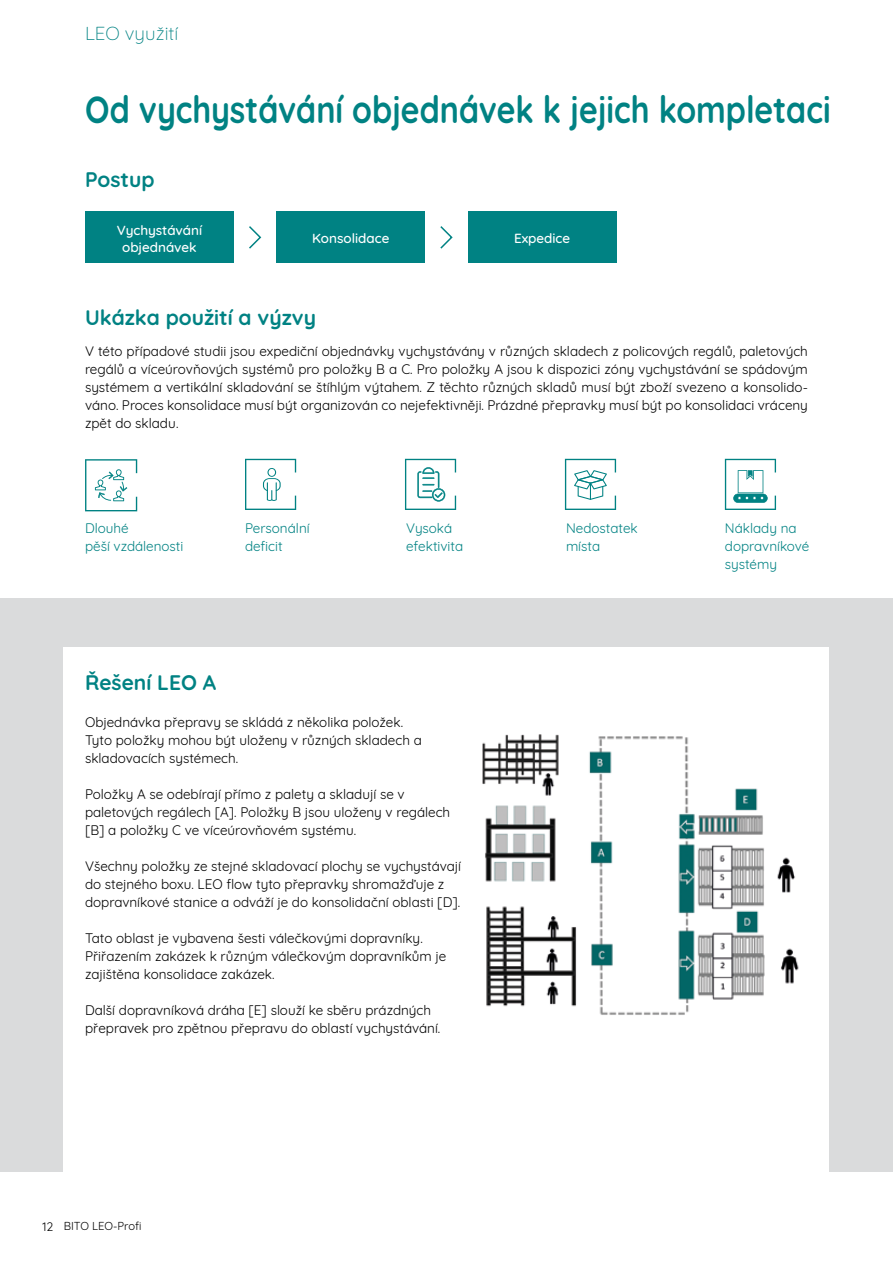
<style>
.page{position:relative;width:893px;height:1263px;background:#fff}
.page>*{position:absolute;margin:0;border:0;box-sizing:border-box;transform-origin:0 0}
.t1{font:700 37.5px "Quicksand";color:#008283;scale:.86 1}
.t2{font:700 21px "Quicksand";color:#008283}
.t3{font:300 18.75px "Quicksand";color:#008283}
.t4{font:13.5px/18px "Quicksand";color:#000}
.t5{font:13.5px/18px "Quicksand";color:#008283}
.t6{font:500 13.5px/16.5px "Quicksand";color:#fff;text-align:center}
.t7{font:11.25px "Quicksand";color:#000}
.s1{font-size:12px}
</style>
<div class="page">
<div style="left:0;top:598px;width:893px;height:573px;background:#dadbdc"></div>
<div style="left:64px;top:647px;width:765px;height:583px;background:#fff"></div>
<div style="left:85px;top:211px;width:149px;height:51px;background:#008283"></div>
<div style="left:276px;top:211px;width:149px;height:51px;background:#008283"></div>
<div style="left:468px;top:211px;width:149px;height:51px;background:#008283"></div>
<svg style="left:440px;top:226px;width:13px;height:23px"></svg>
<svg style="left:249px;top:226px;width:13px;height:23px"></svg>
<img style="left:482px;top:735px;width:317px;height:280px">
<svg style="left:85px;top:459px;width:52px;height:52px"></svg>
<svg style="left:405px;top:459px;width:51px;height:51px"></svg>
<svg style="left:725px;top:459px;width:51px;height:51px"></svg>
<svg style="left:245px;top:459px;width:51px;height:51px"></svg>
<svg style="left:565px;top:459px;width:51px;height:51px"></svg>
<h3 class="t3" style="left:85px;top:19px;width:95px">LEO využití</h3>
<h1 class="t1" style="left:85px;top:78px;width:868px">Od vychystávání objednávek k jejich kompletaci</h1>
<h2 class="t2" style="left:85px;top:162px;width:71px">Postup</h2>
<p class="t6" style="left:117px;top:221px;width:87px">Vychystávání objednávek</p>
<p class="t6" style="left:312px;top:229px;width:79px">Konsolidace</p>
<p class="t6" style="left:514px;top:229px;width:58px">Expedice</p>
<h2 class="t2" style="left:85px;top:300px;width:232px">Ukázka použití a výzvy</h2>
<p class="t4" style="left:85px;top:340px;width:724px;text-align:justify">V této případové studii jsou expediční objednávky vychystávány v různých skladech z policových regálů, paletových regálů a víceúrovňových systémů pro položky B a C. Pro položky A jsou k dispozici zóny vychystávání se spádovým systémem a vertikální skladování se štíhlým výtahem. Z těchto různých skladů musí být zboží svezeno a konsolido&shy;váno. Proces konsolidace musí být organizován co nejefektivněji. Prázdné přepravky musí být po konsolidaci vráceny zpět do skladu.</p>
<p class="t5" style="left:85px;top:518px;width:100px">Dlouhé<br>pěší vzdálenosti</p>
<p class="t5" style="left:245px;top:518px;width:66px">Personální deficit</p>
<p class="t5" style="left:406px;top:518px;width:59px">Vysoká efektivita</p>
<p class="t5" style="left:566px;top:518px;width:73px">Nedostatek místa</p>
<p class="t5" style="left:725px;top:518px;width:86px">Náklady na dopravníkové systémy</p>
<h2 class="t2" style="left:85px;top:665px;width:133px">Řešení LEO A</h2>
<p class="t4" style="left:85px;top:712px;width:338px">Objednávka přepravy se skládá z několika položek.<br>Tyto položky mohou být uloženy v různých skladech a skladovacích systémech.</p>
<p class="t4" style="left:85px;top:784px;width:367px">Položky A se odebírají přímo z palety a skladují se v paletových regálech [A]. Položky B jsou uloženy v regálech [B] a položky C ve víceúrovňovém systému.</p>
<p class="t4" style="left:85px;top:856px;width:378px">Všechny položky ze stejné skladovací plochy se vychystávají do stejného boxu. LEO flow tyto přepravky shromažďuje z dopravníkové stanice a odváží je do konsolidační oblasti [D].</p>
<p class="t4" style="left:85px;top:928px;width:363px">Tato oblast je vybavena šesti válečkovými dopravníky.<br>Přiřazením zakázek k různým válečkovým dopravníkům je zajištěna konsolidace zakázek.</p>
<p class="t4" style="left:85px;top:1000px;width:357px">Další dopravníková dráha [E] slouží ke sběru prázdných přepravek pro zpětnou přepravu do oblastí vychystávání.</p>
<p class="t7" style="left:43px;top:1217px;width:100px"><span class="s1">12</span> BITO LEO-Profi</p>
</div>
